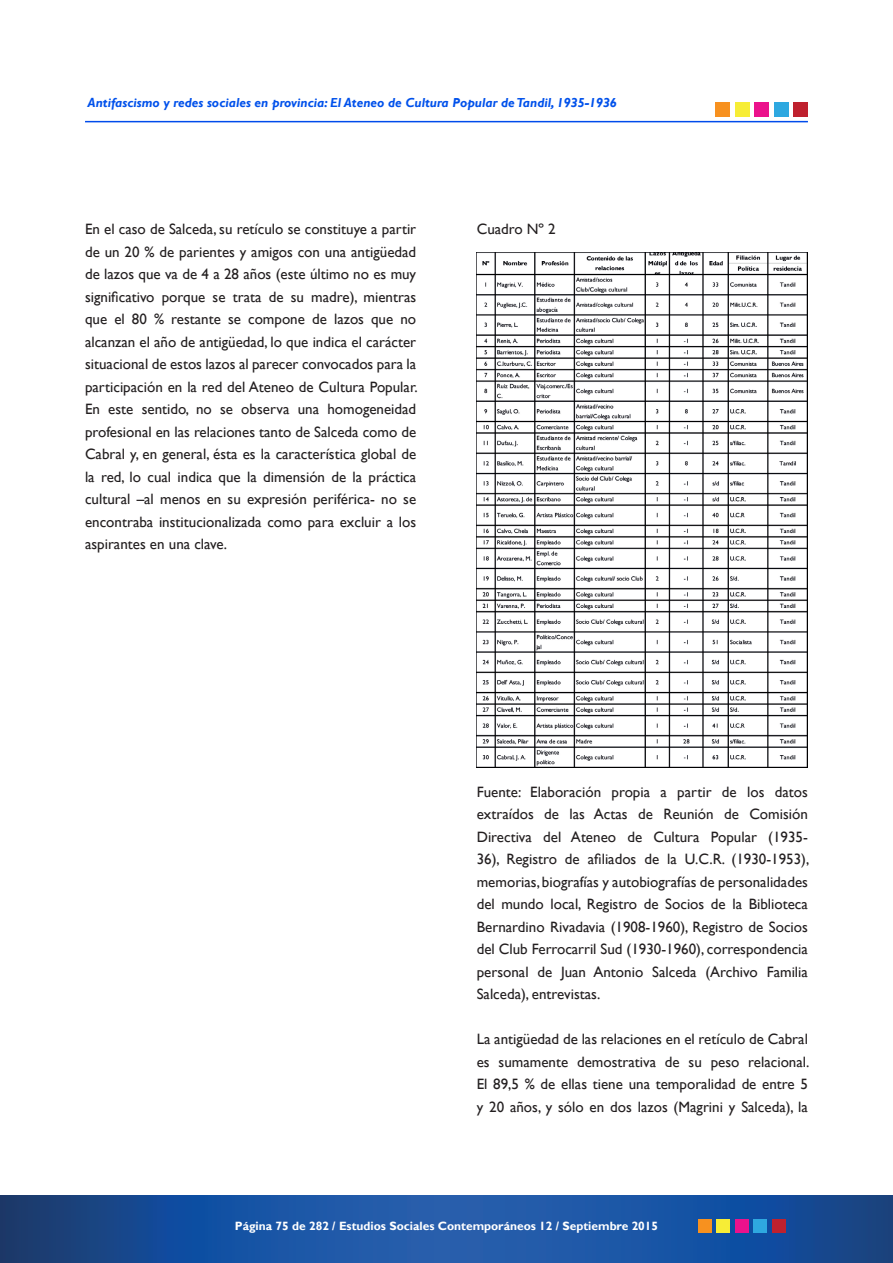
<style>
.page{position:relative;width:893px;height:1263px;background:#fff}
.page>*{position:absolute;margin:0;border:0;box-sizing:border-box;transform-origin:0 0}
.t1{font:15px/22.5px "Gill Sans";color:#231f20;text-align:justify}
.t2{font:italic 700 13.05px "Gill Sans";color:#0051eb}
.t3{font:700 12px "Gill Sans";color:#fff}
</style>
<div class="page">
<svg style="left:0;top:1195px;width:893px;height:68px;background:#1b509b"></svg>
<div style="left:698px;top:1219px;width:14px;height:13px;background:#f7911f"></div>
<div style="left:717px;top:1219px;width:13px;height:13px;background:#f7ed36"></div>
<div style="left:735px;top:1219px;width:13px;height:13px;background:#eb128c"></div>
<div style="left:754px;top:1219px;width:13px;height:13px;background:#2ea8e0"></div>
<div style="left:772px;top:1219px;width:13px;height:13px;background:#bf212e"></div>
<hr style="left:85px;top:121px;width:723px;height:1px;background:#004beb">
<div style="left:715px;top:102px;width:14px;height:15px;background:#f7911f"></div>
<div style="left:735px;top:102px;width:14px;height:15px;background:#f7ed36"></div>
<div style="left:755px;top:102px;width:14px;height:15px;background:#eb128c"></div>
<div style="left:774px;top:102px;width:14px;height:15px;background:#2ea8e0"></div>
<div style="left:794px;top:102px;width:14px;height:15px;background:#bf212e"></div>
<img style="left:477px;top:252px;width:331px;height:516px">
<p class="t2" style="left:88px;top:95px;width:531px">Antifascismo y redes sociales en provincia: El Ateneo de Cultura Popular de Tandil, 1935-1936</p>
<p class="t1" style="left:85px;top:218px;width:334px">En el caso de Salceda, su retículo se constituye a partir de un 20 % de parientes y amigos con una antigüedad de lazos que va de 4 a 28 años (este último no es muy significativo porque se trata de su madre), mientras que el 80 % restante se compone de lazos que no alcanzan el año de antigüedad, lo que indica el carácter situacional de estos lazos al parecer convocados para la participación en la red del Ateneo de Cultura Popular.<br>En este sentido, no se observa una homogeneidad profesional en las relaciones tanto de Salceda como de Cabral y, en general, ésta es la característica global de la red, lo cual indica que la dimensión de la práctica cultural –al menos en su expresión periférica- no se encontraba institucionalizada como para excluir a los aspirantes en una clave.</p>
<p class="t1" style="left:477px;top:218px;width:81px">Cuadro Nº 2</p>
<p class="t1" style="left:477px;top:780px;width:334px">Fuente: Elaboración propia a partir de los datos extraídos de las Actas de Reunión de Comisión Directiva del Ateneo de Cultura Popular (1935- 36), Registro de afiliados de la U.C.R. (1930-1953), memorias, biografías y autobiografías de personalidades del mundo local, Registro de Socios de la Biblioteca Bernardino Rivadavia (1908-1960), Registro de Socios del Club Ferrocarril Sud (1930-1960), correspondencia personal de Juan Antonio Salceda (Archivo Familia Salceda), entrevistas.</p>
<p class="t1" style="left:477px;top:1028px;width:334px">La antigüedad de las relaciones en el retículo de Cabral es sumamente demostrativa de su peso relacional.<br>El 89,5 % de ellas tiene una temporalidad de entre 5 y 20 años, y sólo en dos lazos (Magrini y Salceda), la</p>
<p class="t3" style="left:235px;top:1219px;width:425px">Página 75 de 282 / Estudios Sociales Contemporáneos 12 / Septiembre 2015</p>
</div>
